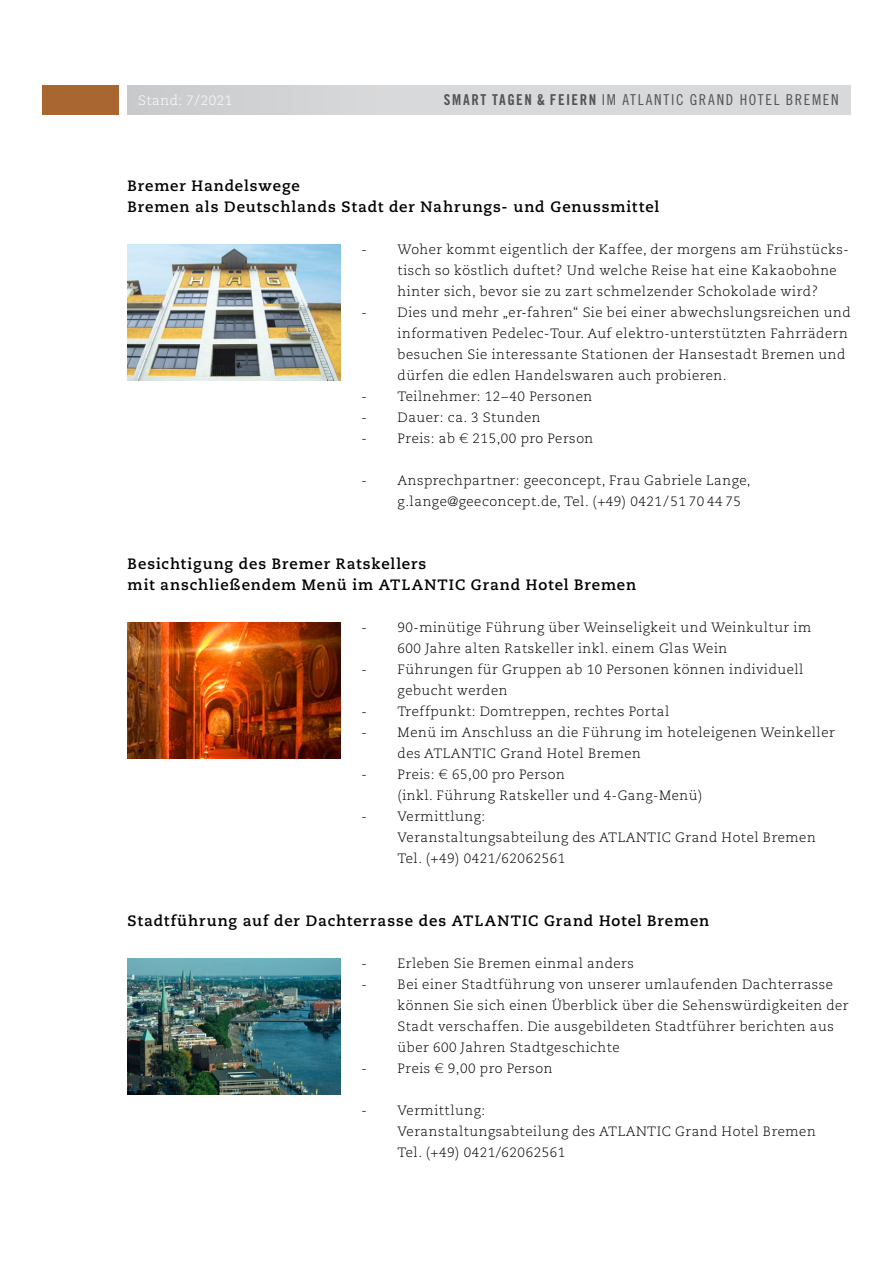
<style>
.page{position:relative;width:893px;height:1263px;background:#fff}
.page>*{position:absolute;margin:0;border:0;box-sizing:border-box;transform-origin:0 0}
.t1{font:700 15px/21px "Caecilia";letter-spacing:.06em;color:#000}
.t2{font:15px "Trade Gothic Cond Eighteen";letter-spacing:.11em;color:#535355}
.t3{font:300 13.5px/21px "Caecilia";letter-spacing:.04em;color:#000}
.t4{font:300 13.5px "Caecilia";letter-spacing:.04em;color:#fff}
.s1{font-family:"Trade Gothic Bold Cond Twenty"}
.s2{font-family:"Euro Signs IIBQ";font-weight:400}
</style>
<div class="page">
<div style="left:128px;top:85px;width:722px;height:30px;background:linear-gradient(to right,#cfd0d1,#dcdddd)"></div>
<div style="left:43px;top:85px;width:76px;height:30px;background:#a86631"></div>
<img style="left:128px;top:244px;width:212px;height:136px">
<img style="left:128px;top:622px;width:212px;height:136px">
<img style="left:128px;top:958px;width:212px;height:136px">
<p class="t4" style="left:138px;top:93px;width:96px">Stand: 7/2021</p>
<p class="t2" style="left:444px;top:91px;width:394px"><span class="s1">SMART TAGEN &amp; FEIERN</span> IM ATLANTIC GRAN D HOTEL BREMEN</p>
<p class="t1" style="left:128px;top:176px;width:533px">Bremer Handelswege<br>Bremen als Deutschlands Stadt der Nahrungs- und Genussmittel</p>
<p class="t3" style="left:398px;top:239px;width:451px;text-indent:-36px">- Woher kommt eigentlich der Kaffee, der morgens am Frühstücks&shy;tisch so köstlich duftet? Und welche Reise hat eine Kakaobohne hinter sich, bevor sie zu zart schmelzender Schokolade wird?</p>
<p class="t3" style="left:398px;top:302px;width:454px;text-indent:-36px">- Dies und mehr „er-fahren“ Sie bei einer abwechslungsreichen und informativen Pedelec-Tour. Auf elektro-unterstützten Fahrrädern besuchen Sie interessante Stationen der Hansestadt Bremen und dürfen die edlen Handelswaren auch probieren.</p>
<p class="t3" style="left:361px;top:386px;width:232px">- Teilnehmer: 12–40 Personen</p>
<p class="t3" style="left:361px;top:407px;width:181px">- Dauer: ca. 3 Stunden</p>
<p class="t3" style="left:361px;top:428px;width:233px">- Preis: ab <span class="s2">"</span> 215,00 pro Person</p>
<p class="t3" style="left:398px;top:470px;width:355px;text-indent:-36px">- Ansprechpartner: geeconcept, Frau Gabriele Lange, g.lange@geeconcept.de, Tel. (+49) 0421/51 70 44 75</p>
<p class="t1" style="left:128px;top:554px;width:510px">Besichtigung des Bremer Ratskellers<br>mit anschließendem Menü im ATLANTIC Grand Hotel Bremen</p>
<p class="t3" style="left:398px;top:617px;width:415px;text-indent:-36px">- 90-minütige Führung über Weinseligkeit und Weinkultur im<br>600 Jahre alten Ratskeller inkl. einem Glas Wein</p>
<p class="t3" style="left:398px;top:659px;width:407px;text-indent:-36px">- Führungen für Gruppen ab 10 Personen können individuell gebucht werden</p>
<p class="t3" style="left:361px;top:701px;width:309px">- Treffpunkt: Domtreppen, rechtes Portal</p>
<p class="t3" style="left:398px;top:722px;width:439px;text-indent:-36px">- Menü im Anschluss an die Führung im hoteleigenen Weinkeller des ATLANTIC Grand Hotel Bremen</p>
<p class="t3" style="left:398px;top:764px;width:306px;text-indent:-36px">- Preis: <span class="s2">"</span> 65,00 pro Person<br>(inkl. Führung Ratskeller und 4-Gang-Menü)</p>
<p class="t3" style="left:398px;top:806px;width:420px;text-indent:-36px">- Vermittlung:<br>Veranstaltungsabteilung des ATLANTIC Grand Hotel Bremen<br>Tel. (+49) 0421/62062561</p>
<p class="t1" style="left:128px;top:911px;width:583px">Stadtführung auf der Dachterrasse des ATLANTIC Grand Hotel Bremen</p>
<p class="t3" style="left:361px;top:953px;width:274px">- Erleben Sie Bremen einmal anders</p>
<p class="t3" style="left:398px;top:974px;width:453px;text-indent:-36px">- Bei einer Stadtführung von unserer umlaufenden Dachterrasse können Sie sich einen Überblick über die Sehenswürdigkeiten der Stadt verschaffen. Die ausgebildeten Stadtführer berichten aus über 600 Jahren Stadtgeschichte</p>
<p class="t3" style="left:361px;top:1058px;width:193px">- Preis <span class="s2">"</span> 9,00 pro Person</p>
<p class="t3" style="left:398px;top:1100px;width:420px;text-indent:-36px">- Vermittlung:<br>Veranstaltungsabteilung des ATLANTIC Grand Hotel Bremen<br>Tel. (+49) 0421/62062561</p>
</div>
